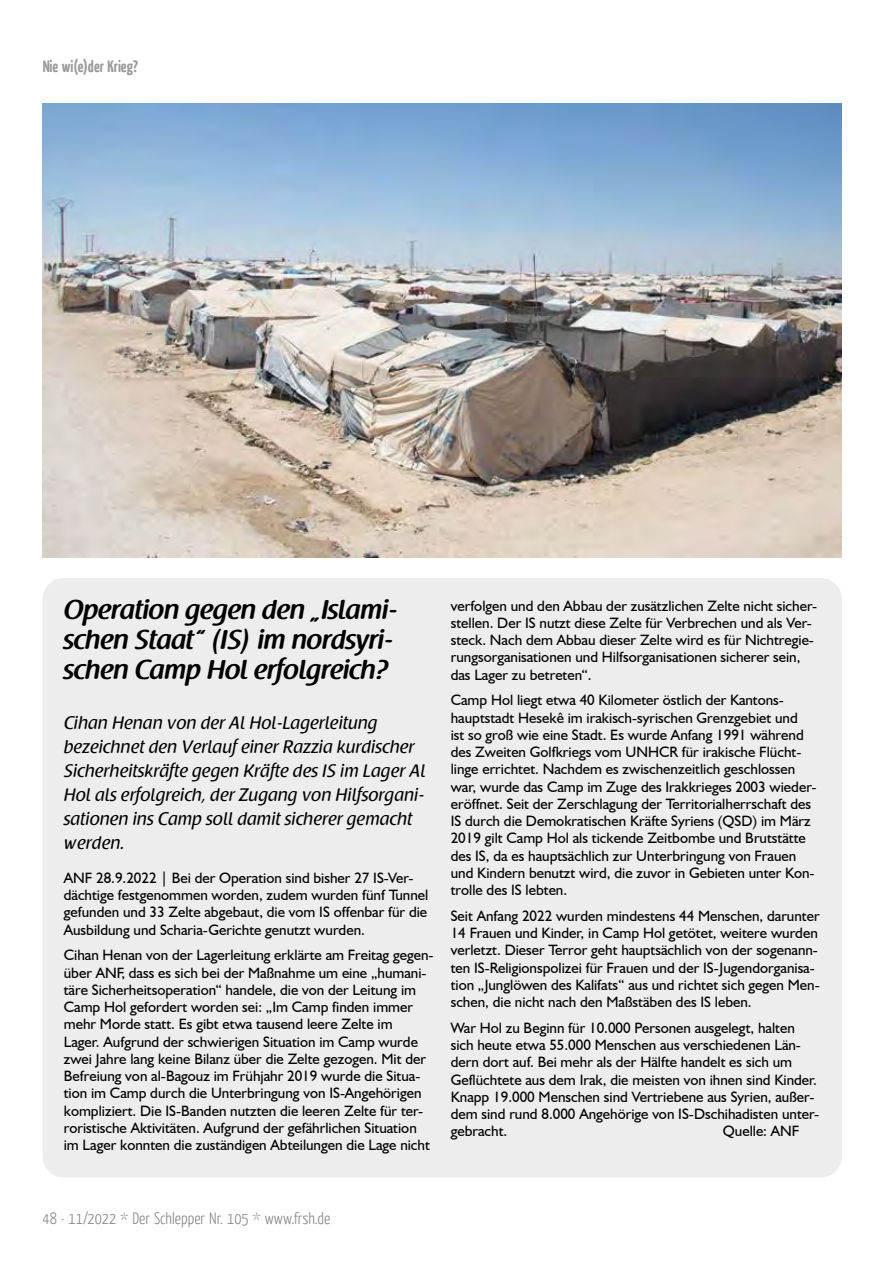
<style>
.page{position:relative;width:893px;height:1263px;background:#fff}
.page>*{position:absolute;margin:0;border:0;box-sizing:border-box;transform-origin:0 0}
.t1{font:600 27px/30px "Raspoutine";color:#000}
.t2{font:18px/24px "Raspoutine Classic";color:#000}
.t3{font:300 16.5px "Yanone Kaffeesatz";color:#878787}
.t4{font:700 16.5px "Yanone Kaffeesatz";color:#575756}
.t5{font:15px/17.2px "Humanist 521 BT";color:#000}
</style>
<div class="page">
<div style="left:43px;top:578px;width:799px;height:599px;background:#ededed;border-radius:21px"></div>
<img style="left:43px;top:103px;width:799px;height:454px">
<p class="t4" style="left:43px;top:55px;width:97px">Nie wi(e)der Krieg?</p>
<h1 class="t1" style="left:64px;top:595px;width:335px">Operation gegen den „Islami&shy;schen Staat“ (IS) im nordsyri&shy;schen Camp Hol erfolgreich?</h1>
<p class="t2" style="left:64px;top:711px;width:363px">Cihan Henan von der Al Hol-Lagerleitung bezeichnet den Verlauf einer Razzia kurdischer Sicherheitskräfte gegen Kräfte des IS im Lager Al Hol als erfolgreich, der Zugang von Hilfsorgani&shy;sationen ins Camp soll damit sicherer gemacht werden.</p>
<p class="t5" style="left:64px;top:869px;width:366px">ANF 28.9.2022 | Bei der Operation sind bisher 27 IS-Ver&shy;dächtige festgenommen worden, zudem wurden fünf Tunnel gefunden und 33 Zelte abgebaut, die vom IS offenbar für die Ausbildung und Scharia-Gerichte genutzt wurden.</p>
<p class="t5" style="left:64px;top:946px;width:371px">Cihan Henan von der Lagerleitung erklärte am Freitag gegen&shy;über ANF, dass es sich bei der Maßnahme um eine „humani&shy;täre Sicherheitsoperation“ handele, die von der Leitung im Camp Hol gefordert worden sei: „Im Camp finden immer mehr Morde statt. Es gibt etwa tausend leere Zelte im<br>Lager. Aufgrund der schwierigen Situation im Camp wurde zwei Jahre lang keine Bilanz über die Zelte gezogen. Mit der Befreiung von al-Bagouz im Frühjahr 2019 wurde die Situa&shy;tion im Camp durch die Unterbringung von IS-Angehörigen kompliziert. Die IS-Banden nutzten die leeren Zelte für ter&shy;roristische Aktivitäten. Aufgrund der gefährlichen Situation im Lager konnten die zuständigen Abteilungen die Lage nicht</p>
<p class="t5" style="left:451px;top:596px;width:368px">verfolgen und den Abbau der zusätzlichen Zelte nicht sicher&shy;stellen. Der IS nutzt diese Zelte für Verbrechen und als Ver&shy;steck. Nach dem Abbau dieser Zelte wird es für Nichtregie&shy;rungsorganisationen und Hilfsorganisationen sicherer sein, das Lager zu betreten“.</p>
<p class="t5" style="left:451px;top:691px;width:367px">Camp Hol liegt etwa 40 Kilometer östlich der Kantons&shy;hauptstadt Hesekê im irakisch-syrischen Grenzgebiet und<br>ist so groß wie eine Stadt. Es wurde Anfang 1991 während des Zweiten Golfkriegs vom UNHCR für irakische Flücht&shy;linge errichtet. Nachdem es zwischenzeitlich geschlossen war, wurde das Camp im Zuge des Irakkrieges 2003 wieder&shy;eröffnet. Seit der Zerschlagung der Territorialherrschaft des IS durch die Demokratischen Kräfte Syriens (QSD) im März 2019 gilt Camp Hol als tickende Zeitbombe und Brutstätte des IS, da es hauptsächlich zur Unterbringung von Frauen und Kindern benutzt wird, die zuvor in Gebieten unter Kon&shy;trolle des IS lebten.</p>
<p class="t5" style="left:451px;top:907px;width:371px">Seit Anfang 2022 wurden mindestens 44 Menschen, darunter 14 Frauen und Kinder, in Camp Hol getötet, weitere wurden verletzt. Dieser Terror geht hauptsächlich von der sogenann&shy;ten IS-Religionspolizei für Frauen und der IS-Jugendorganisa&shy;tion „Junglöwen des Kalifats“ aus und richtet sich gegen Men&shy;schen, die nicht nach den Maßstäben des IS leben.</p>
<p class="t5" style="left:451px;top:1019px;width:370px">War Hol zu Beginn für 10.000 Personen ausgelegt, halten sich heute etwa 55.000 Menschen aus verschiedenen Län&shy;dern dort auf. Bei mehr als der Hälfte handelt es sich um Geflüchtete aus dem Irak, die meisten von ihnen sind Kinder.<br>Knapp 19.000 Menschen sind Vertriebene aus Syrien, außer&shy;dem sind rund 8.000 Angehörige von IS-Dschihadisten unter&shy;gebracht.</p>
<p class="t5" style="left:723px;top:1122px;width:78px">Quelle: ANF</p>
<p class="t3" style="left:43px;top:1208px;width:289px">48 · 11/2022 * Der Schlepper Nr. 105 * www.frsh.de</p>
</div>
